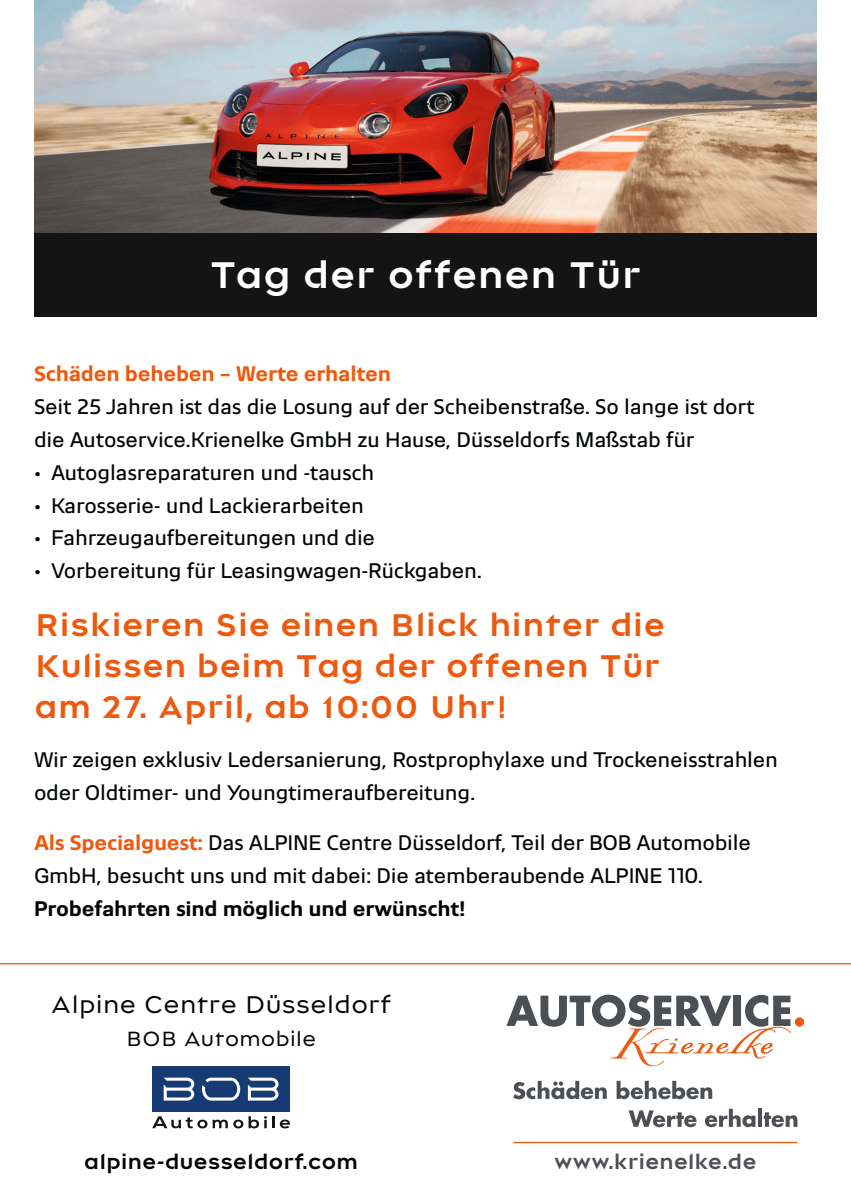
<style>
.page{position:relative;width:851px;height:1202px;background:#fff}
.page>*{position:absolute;margin:0;border:0;box-sizing:border-box;transform-origin:0 0}
.t1{font:600 40.2px "Alpine New Alps";color:#fff}
.t2{font:600 34px/40.8px "Alpine New Alps";color:#ed590e}
.t3{font:26.2px "Alpine New Alps";letter-spacing:-.01em;color:#000504}
.t4{font:22.4px/32.8px "Alpine Ascension";letter-spacing:-.01em;color:#000504}
.t5{font:700 22.4px "Alpine Ascension";letter-spacing:-.01em;color:#000504}
.t6{font:700 22.4px "Alpine Ascension";letter-spacing:-.01em;color:#ed590e}
.t7{font:600 22.4px "Alpine New Alps";letter-spacing:-.01em;color:#000504}
.t8{font:600 22.4px "Alpine New Alps";letter-spacing:-.01em;color:#4c4f53}
.t9{font:22.4px "Alpine New Alps";letter-spacing:-.01em;color:#000504}
.s1{font-weight:700;color:#ed590e}
</style>
<div class="page">
<img style="left:34px;top:0;width:782px;height:233px">
<div style="left:152px;top:1066px;width:138px;height:46px;background:#163a74"></div>
<svg style="left:164px;top:1078px;width:30px;height:22px"></svg>
<svg style="left:202px;top:1078px;width:38px;height:22px"></svg>
<svg style="left:248px;top:1078px;width:30px;height:22px"></svg>
<svg style="left:152px;top:1116px;width:138px;height:12px"></svg>
<svg style="left:506px;top:995px;width:284px;height:71px"></svg>
<svg style="left:794px;top:1017px;width:10px;height:10px"></svg>
<svg style="left:513px;top:1081px;width:93px;height:18px"></svg>
<svg style="left:616px;top:1081px;width:96px;height:18px"></svg>
<svg style="left:628px;top:1110px;width:68px;height:17px"></svg>
<svg style="left:705px;top:1109px;width:50px;height:18px"></svg>
<hr style="left:758px;top:1109px;width:3px;height:18px;background:#4c4f53">
<svg style="left:763px;top:1112px;width:34px;height:15px"></svg>
<hr style="left:513px;top:1142px;width:284px;height:1px;background:#ed590e">
<div style="left:34px;top:233px;width:782px;height:84px;background:#131413"></div>
<hr style="left:0;top:963px;width:850px;height:1px;background:#ed590e">
<h1 class="t1" style="left:209px;top:247px;width:433px">Tag der offenen Tür</h1>
<p class="t6" style="left:34px;top:357px;width:358px">Schäden beheben – Werte erhalten</p>
<p class="t4" style="left:34px;top:388px;width:721px">Seit 25 Jahren ist das die Losung auf der Scheibenstraße. So lange ist dort die Autoservice.Krienelke GmbH zu Hause, Düsseldorfs Maßstab für</p>
<p class="t4" style="left:34px;top:454px;width:341px">• Autoglasreparaturen und -tausch</p>
<p class="t4" style="left:34px;top:487px;width:331px">• Karosserie- und Lackierarbeiten</p>
<p class="t4" style="left:34px;top:520px;width:342px">• Fahrzeugaufbereitungen und die</p>
<p class="t4" style="left:34px;top:552px;width:449px">• Vorbereitung für Leasingwagen-Rückgaben.</p>
<h2 class="t2" style="left:34px;top:602px;width:632px">Riskieren Sie einen Blick hinter die<br>Kulissen beim Tag der offenen Tür am 27. April, ab 10:00 Uhr!</h2>
<p class="t4" style="left:34px;top:742px;width:745px">Wir zeigen exklusiv Ledersanierung, Rostprophylaxe und Trockeneisstrahlen oder Oldtimer- und Youngtimeraufbereitung.</p>
<p class="t4" style="left:34px;top:824px;width:718px"><span class="s1">Als Specialguest:</span> Das ALPINE Centre Düsseldorf, Teil der BOB Automobile<br>GmbH, besucht uns und mit dabei: Die atemberaubende ALPINE 110.</p>
<p class="t5" style="left:34px;top:891px;width:433px">Probefahrten sind möglich und erwünscht!</p>
<p class="t3" style="left:50px;top:987px;width:343px">Alpine Centre Düsseldorf</p>
<p class="t9" style="left:126px;top:1024px;width:192px">BOB Automobile</p>
<p class="t7" style="left:84px;top:1146px;width:276px">alpine-duesseldorf.com</p>
<p class="t8" style="left:553px;top:1146px;width:204px">www.krienelke.de</p>
</div>
